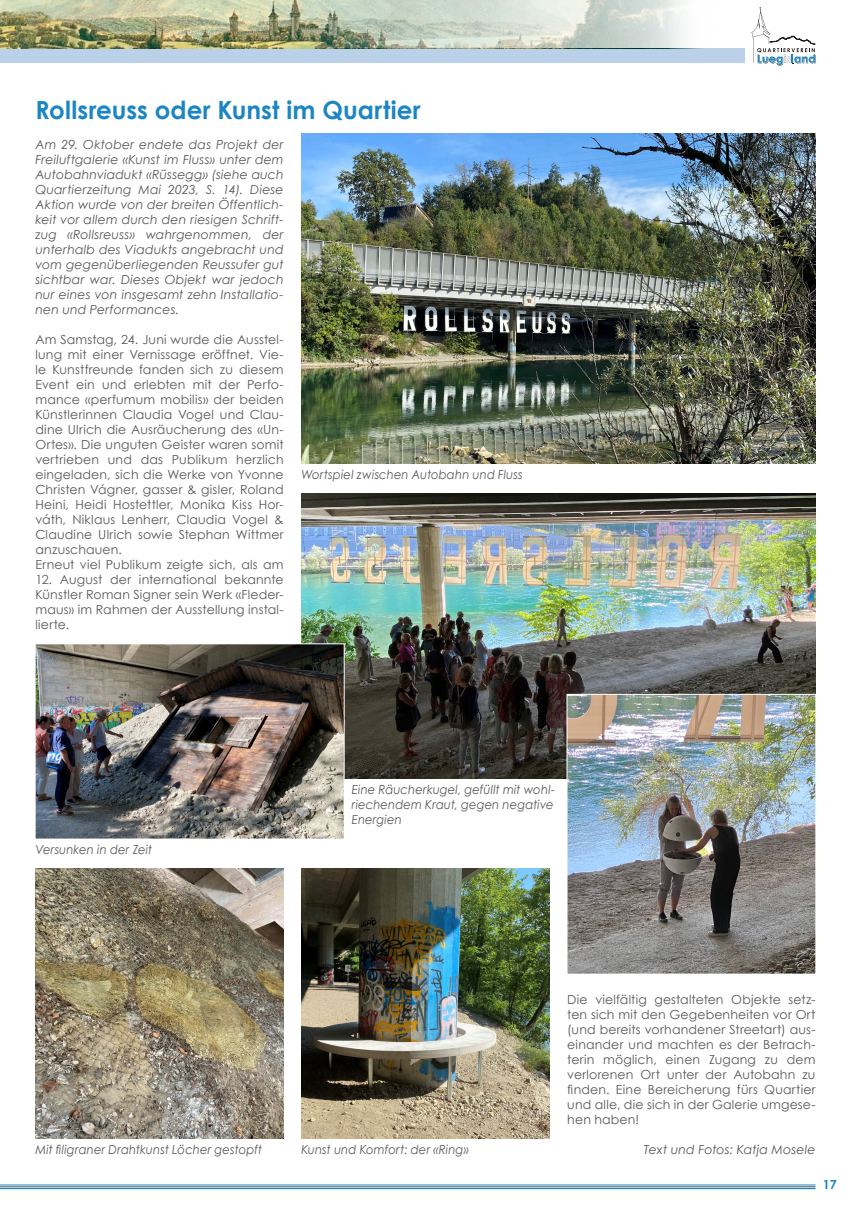
<style>
.page{position:relative;width:851px;height:1205px;background:#fff}
.page>*{position:absolute;margin:0;border:0;box-sizing:border-box;transform-origin:0 0}
.t1{font:700 25px "Century Gothic";letter-spacing:.005em;color:#1b86c3}
.t2{font:12.5px/15px "Century Gothic";letter-spacing:.015em;color:#57585a;text-align:justify}
.t3{font:italic 12.5px/15px "Century Gothic";letter-spacing:.01em;color:#57585a;text-align:justify}
.t4{font:italic 12.5px/15px "Century Gothic";letter-spacing:.01em;color:#57585a;text-align:justify;scale:.93 1}
.t5{font:700 12.5px "Century Gothic";color:#1b86c3}
</style>
<div class="page">
<hr style="left:0;top:1188px;width:815px;height:1px;background:#1b86c3">
<hr style="left:0;top:1186px;width:815px;height:1px;background:#57585a">
<hr style="left:0;top:1185px;width:815px;height:1px;background:#1b86c3">
<div style="left:0;top:48px;width:744px;height:15px;background:#bbd0e9"></div>
<svg style="left:751px;top:7px;width:64px;height:59px"></svg>
<img style="left:0;top:0;width:285px;height:48px">
<svg style="left:285px;top:0;width:399px;height:48px"></svg>
<img style="left:301px;top:494px;width:514px;height:285px">
<img style="left:301px;top:134px;width:514px;height:330px">
<img style="left:35px;top:868px;width:248px;height:271px">
<img style="left:301px;top:868px;width:248px;height:271px">
<img style="left:35px;top:643px;width:310px;height:196px">
<img style="left:566px;top:694px;width:250px;height:280px">
<h1 class="t1" style="left:35px;top:91px;width:386px">Rollsreuss oder Kunst im Quartier</h1>
<p class="t3" style="left:35px;top:136px;width:250px">Am 29. Oktober endete das Projekt der Freiluftgalerie «Kunst im Fluss» unter dem Autobahnviadukt «Rüssegg» (siehe auch Quartierzeitung Mai 2023, S. 14). Diese Aktion wurde von der breiten Öffentlich&shy;keit vor allem durch den riesigen Schrift&shy;zug «Rollsreuss» wahrgenommen, der unterhalb des Viadukts angebracht und vom gegenüberliegenden Reussufer gut sichtbar war. Dieses Objekt war jedoch nur eines von insgesamt zehn Installatio&shy;nen und Performances.</p>
<p class="t2" style="left:35px;top:331px;width:250px;text-align:left">Am Samstag, 24. Juni wurde die Ausstel&shy;lung mit einer Vernissage eröffnet. Vie&shy;le Kunstfreunde fanden sich zu diesem Event ein und erlebten mit der Perfo&shy;mance «perfumum mobilis» der beiden Künstlerinnen Claudia Vogel und Clau&shy;dine Ulrich die Ausräucherung des «Un-Ortes». Die unguten Geister waren somit vertrieben und das Publikum herzlich eingeladen, sich die Werke von Yvonne Christen Vágner, gasser &amp; gisler, Roland Heini, Heidi Hostettler, Monika Kiss Hor&shy;váth, Niklaus Lenherr, Claudia Vogel &amp; Claudine Ulrich sowie Stephan Wittmer anzuschauen.<br>Erneut viel Publikum zeigte sich, als am</p>
<p class="t2" style="left:35px;top:571px;width:250px">12. August der international bekannte Künstler Roman Signer sein Werk «Fleder&shy;maus» im Rahmen der Ausstellung instal&shy;lierte.</p>
<p class="t4" style="left:301px;top:466px;width:239px">Wortspiel zwischen Autobahn und Fluss</p>
<p class="t4" style="left:35px;top:841px;width:127px">Versunken in der Zeit</p>
<p class="t4" style="left:351px;top:781px;width:220px">Eine Räucherkugel, gefüllt mit wohl&shy;riechendem Kraut, gegen negative Energien</p>
<p class="t4" style="left:35px;top:1141px;width:245px">Mit filigraner Drahtkunst Löcher gestopft</p>
<p class="t4" style="left:301px;top:1141px;width:181px">Kunst und Komfort: der «Ring»</p>
<p class="t2" style="left:567px;top:991px;width:250px">Die vielfältig gestalteten Objekte setz&shy;ten sich mit den Gegebenheiten vor Ort (und bereits vorhandener Streetart) aus&shy;einander und machten es der Betrach&shy;terin möglich, einen Zugang zu dem verlorenen Ort unter der Autobahn zu finden. Eine Bereicherung fürs Quartier und alle, die sich in der Galerie umgese&shy;hen haben!</p>
<p class="t3" style="left:644px;top:1141px;width:173px">Text und Fotos: Katja Mosele</p>
<p class="t5" style="left:822px;top:1175px;width:15px">17</p>
</div>
